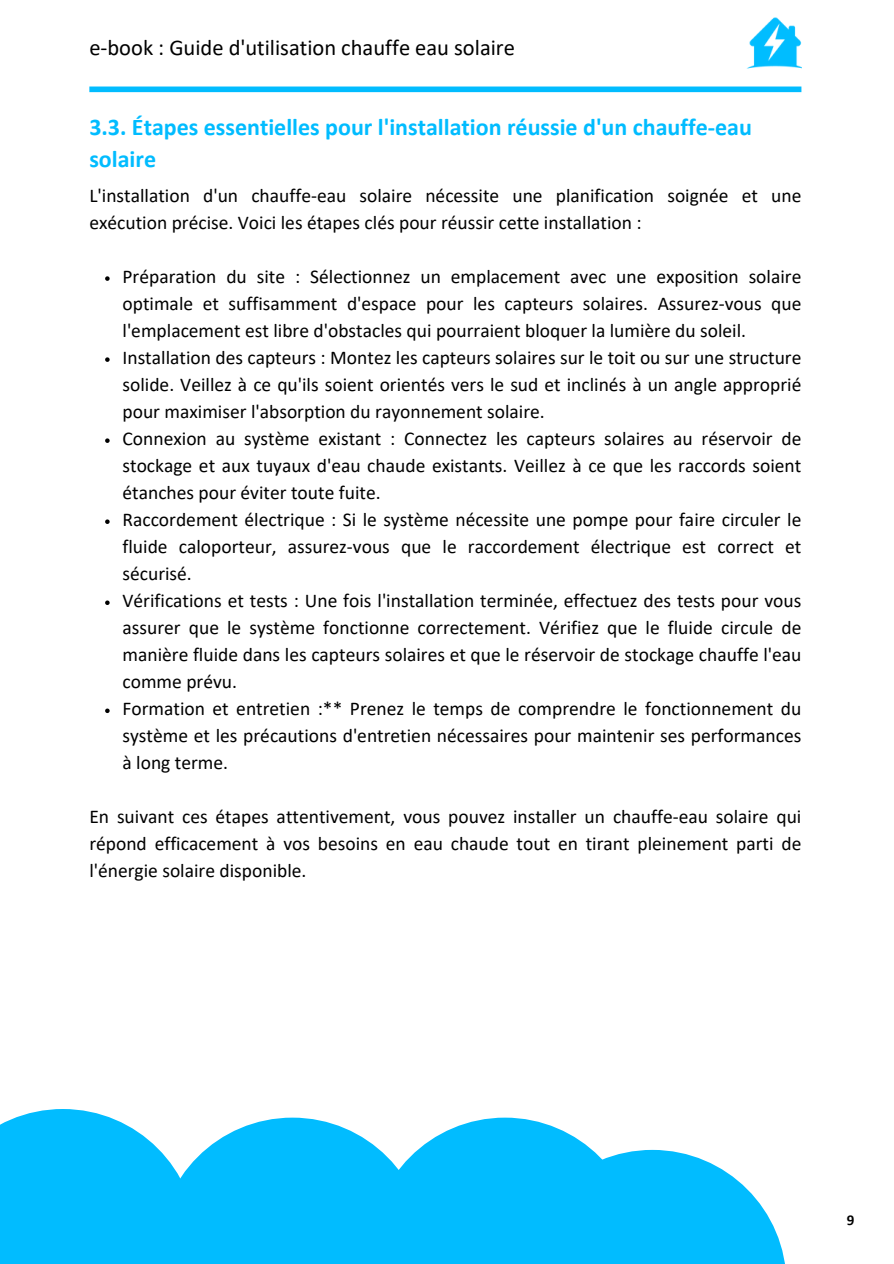
<style>
.page{position:relative;width:894px;height:1264px;background:#fff}
.page>*{position:absolute;margin:0;border:0;box-sizing:border-box;transform-origin:0 0}
.t1{font:700 24px/32.7px "Calibri";color:#01bcff}
.t2{font:22.5px "Calibri";color:#000}
.t3{font:19.5px/27px "Calibri";color:#000;text-align:justify}
.t4{font:700 15px "Calibri";color:#000}
</style>
<div class="page">
<div style="left:89px;top:86px;width:712px;height:6px;background:#01bcff"></div>
<img style="left:743px;top:17px;width:58px;height:70px">
<svg style="left:105px;top:276px;width:5px;height:5px"></svg>
<svg style="left:105px;top:357px;width:5px;height:5px"></svg>
<svg style="left:105px;top:438px;width:5px;height:5px"></svg>
<svg style="left:105px;top:519px;width:5px;height:5px"></svg>
<svg style="left:105px;top:600px;width:5px;height:5px"></svg>
<svg style="left:105px;top:708px;width:5px;height:5px"></svg>
<div style="left:0;top:1108px;width:197px;height:155px;background:#01bcff"></div>
<div style="left:158px;top:1117px;width:268px;height:146px;background:#01bcff"></div>
<svg style="left:371px;top:1117px;width:220px;height:146px;fill:#01bcff"></svg>
<div style="left:518px;top:1149px;width:268px;height:114px;background:#01bcff"></div>
<p class="t2" style="left:89px;top:39px;width:427px">e-book : Guide d'utilisation chauffe eau solaire</p>
<h2 class="t1" style="left:89px;top:112px;width:664px">3.3. Étapes essentielles pour l'installation réussie d'un chauffe-eau solaire</h2>
<p class="t3" style="left:89px;top:184px;width:713px">L'installation d'un chauffe-eau solaire nécessite une planification soignée et une exécution précise. Voici les étapes clés pour réussir cette installation :</p>
<p class="t3" style="left:122px;top:265px;width:680px">Préparation du site : Sélectionnez un emplacement avec une exposition solaire optimale et suffisamment d'espace pour les capteurs solaires. Assurez-vous que l'emplacement est libre d'obstacles qui pourraient bloquer la lumière du soleil.</p>
<h1 class="t3" style="left:122px;top:346px;width:680px">Installation des capteurs : Montez les capteurs solaires sur le toit ou sur une structure solide. Veillez à ce qu'ils soient orientés vers le sud et inclinés à un angle approprié pour maximiser l'absorption du rayonnement solaire.</h1>
<p class="t3" style="left:122px;top:427px;width:680px">Connexion au système existant : Connectez les capteurs solaires au réservoir de stockage et aux tuyaux d'eau chaude existants. Veillez à ce que les raccords soient étanches pour éviter toute fuite.</p>
<p class="t3" style="left:122px;top:508px;width:680px">Raccordement électrique : Si le système nécessite une pompe pour faire circuler le fluide caloporteur, assurez-vous que le raccordement électrique est correct et sécurisé.</p>
<p class="t3" style="left:122px;top:589px;width:680px">Vérifications et tests : Une fois l'installation terminée, effectuez des tests pour vous assurer que le système fonctionne correctement. Vérifiez que le fluide circule de manière fluide dans les capteurs solaires et que le réservoir de stockage chauffe l'eau comme prévu.</p>
<p class="t3" style="left:122px;top:697px;width:680px">Formation et entretien :** Prenez le temps de comprendre le fonctionnement du système et les précautions d'entretien nécessaires pour maintenir ses performances à long terme.</p>
<p class="t3" style="left:89px;top:805px;width:713px">En suivant ces étapes attentivement, vous pouvez installer un chauffe-eau solaire qui répond efficacement à vos besoins en eau chaude tout en tirant pleinement parti de l'énergie solaire disponible.</p>
<p class="t4" style="left:846px;top:1213px;width:9px">9</p>
</div>
